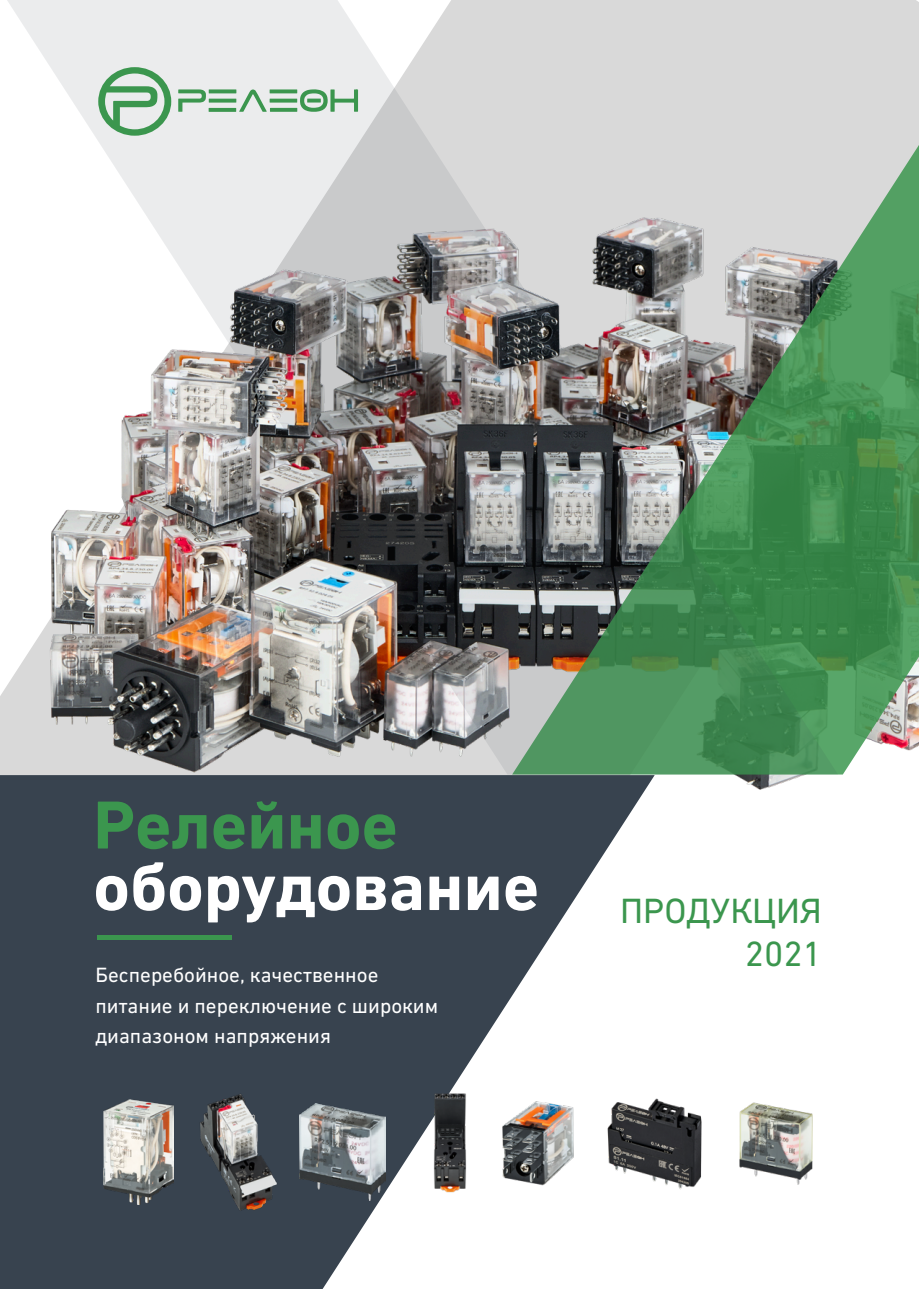
<style>
.page{position:relative;width:919px;height:1289px;background:#fff}
.page>*{position:absolute;margin:0;border:0;box-sizing:border-box;transform-origin:0 0}
.t1{font:700 69px/61.5px "DIN Next CYR";color:#fff}
.t2{font:35.7px "DIN Next CYR";color:#3b964e}
.t3{font:21px/30.5px "DIN Next CYR";color:#fff}
.s1{color:#3b964e}
</style>
<div class="page">
<svg style="left:838px;top:0;width:80px;height:774px;background:#79aa81"></svg>
<img style="left:0;top:0;width:838px;height:774px">
<svg style="left:0;top:775px;width:654px;height:513px;fill:#38434f"></svg>
<svg style="left:98px;top:67px;width:73px;height:69px;background:#a3c9ac"></svg>
<svg style="left:178px;top:89px;width:180px;height:23px;background:#a2c8ab"></svg>
<img style="left:299px;top:1103px;width:86px;height:97px">
<img style="left:103px;top:1099px;width:70px;height:105px">
<img style="left:412px;top:1086px;width:75px;height:112px">
<img style="left:194px;top:1085px;width:88px;height:133px">
<img style="left:739px;top:1102px;width:74px;height:83px">
<img style="left:497px;top:1082px;width:81px;height:121px">
<img style="left:577px;top:1091px;width:125px;height:103px">
<hr style="left:97px;top:935px;width:135px;height:4px;background:#3b964e">
<h1 class="t1" style="left:93px;top:794px;width:730px"><span class="s1">Релейное </span>оборудование <sub>ПРОДУКЦИЯ</sub></h1>
<h2 class="t2" style="left:744px;top:933px;width:79px">2021</h2>
<p class="t3" style="left:95px;top:959px;width:344px">Бесперебойное, качественное питание и переключение с широким диапазоном напряжения</p>
</div>
